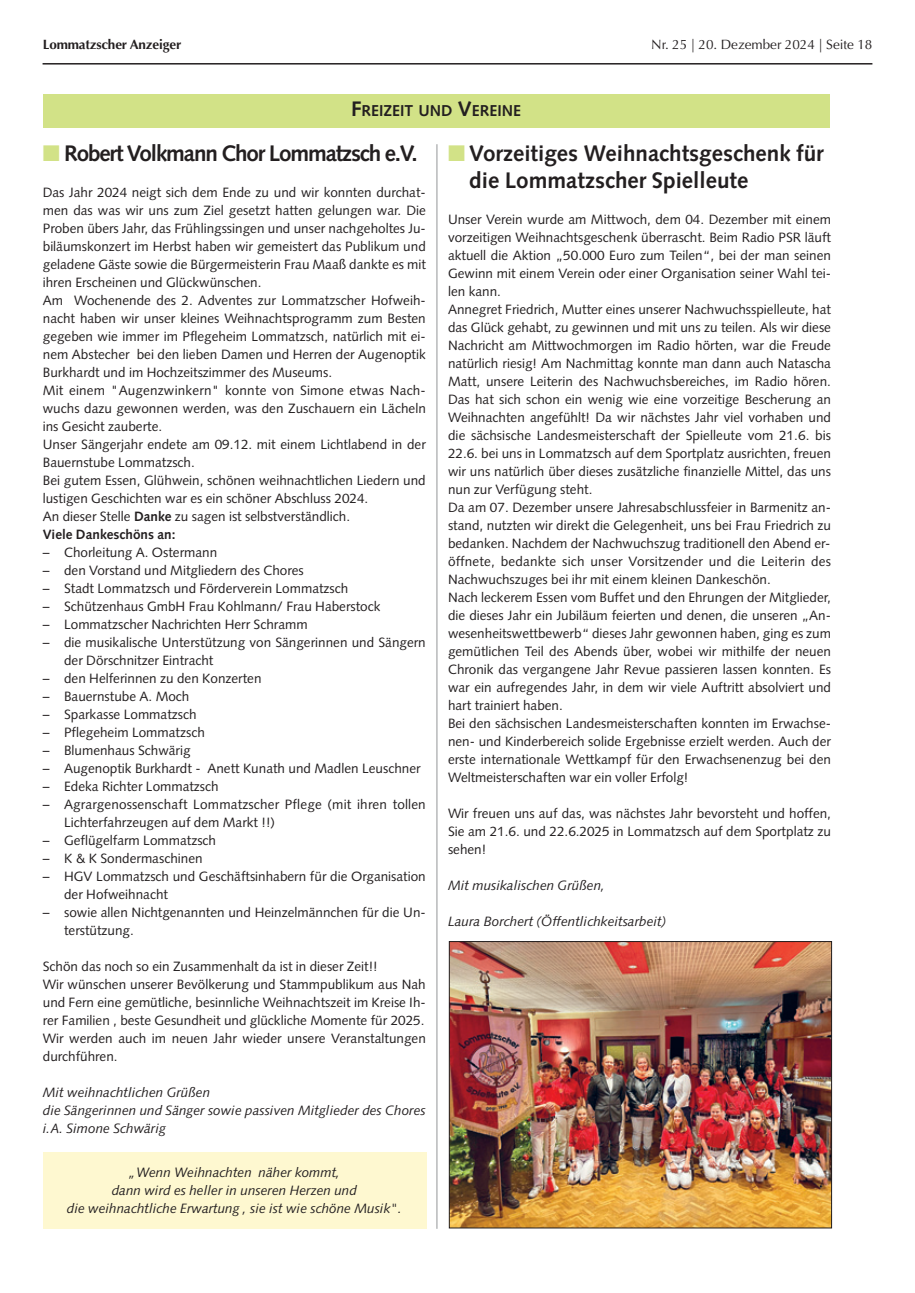
<style>
.page{position:relative;width:915px;height:1293px;background:#fff}
.page>*{position:absolute;margin:0;border:0;box-sizing:border-box;transform-origin:0 0}
.t1{font:700 22.5px/26.8px "Syntax";color:#231f20}
.t2{font:700 22.5px "Syntax";letter-spacing:-.05em;color:#231f20}
.t3{font:700 15.75px "Syntax";color:#231f20}
.t4{font:13.5px/18px "Syntax";color:#231f20}
.t5{font:italic 13.5px/18px "Syntax";color:#231f20}
.t6{font:13.5px "Optima";color:#231f20}
.t7{font:700 13.5px "Optima";letter-spacing:-.01em;color:#231f20}
.s1{font-size:21px}
.s2{color:#d2e287}
.s3{font-weight:700}
</style>
<div class="page">
<hr style="left:43px;top:63px;width:829px;height:2px;background:#231f20">
<div style="left:43px;top:94px;width:785px;height:34px;background:#d2e287"></div>
<div style="left:43px;top:1151px;width:383px;height:77px;background:#fef8d0"></div>
<img style="left:451px;top:943px;width:378px;height:283px">
<div style="left:449px;top:941px;width:382px;height:287px;border:1px solid #231f20"></div>
<hr style="left:436px;top:144px;width:1px;height:1084px;background:#939598">
<p class="t7" style="left:43px;top:36px;width:140px">Lommatzscher Anzeiger</p>
<p class="t6" style="left:651px;top:39px;width:223px">Nr. 25 | 20. Dezember 2024 | Seite 18</p>
<p class="t3" style="left:351px;top:104px;width:171px"><span class="s1">F</span>REIZEIT UND <span class="s1">V</span>EREINE</p>
<h1 class="t2" style="left:43px;top:144px;width:376px"><span class="s2">■</span> Robert Volkmann Chor Lommatzsch e.V.</h1>
<p class="t4" style="left:43px;top:185px;width:384px">Das Jahr 2024 neigt sich dem Ende zu und wir konnten durchat&shy;men das was wir uns zum Ziel gesetzt hatten gelungen war. Die Proben übers Jahr, das Frühlingssingen und unser nachgeholtes Ju&shy;biläumskonzert im Herbst haben wir gemeistert das Publikum und geladene Gäste sowie die Bürgermeisterin Frau Maaß dankte es mit ihren Erscheinen und Glückwünschen.<br>Am Wochenende des 2. Adventes zur Lommatzscher Hofweih&shy;nacht haben wir unser kleines Weihnachtsprogramm zum Besten gegeben wie immer im Pflegeheim Lommatzsch, natürlich mit ei&shy;nem Abstecher bei den lieben Damen und Herren der Augenoptik Burkhardt und im Hochzeitszimmer des Museums.<br>Mit einem "Augenzwinkern" konnte von Simone etwas Nach&shy;wuchs dazu gewonnen werden, was den Zuschauern ein Lächeln ins Gesicht zauberte.<br>Unser Sängerjahr endete am 09.12. mit einem Lichtlabend in der Bauernstube Lommatzsch.<br>Bei gutem Essen, Glühwein, schönen weihnachtlichen Liedern und lustigen Geschichten war es ein schöner Abschluss 2024.<br>An dieser Stelle <span class="s3">Danke</span> zu sagen ist selbstverständlich.<br><span class="s3">Viele Dankeschöns an:</span></p>
<p class="t4" style="left:43px;top:545px;width:176px">– Chorleitung A. Ostermann</p>
<p class="t4" style="left:43px;top:563px;width:262px">– den Vorstand und Mitgliedern des Chores</p>
<p class="t4" style="left:43px;top:581px;width:307px">– Stadt Lommatzsch und Förderverein Lommatzsch</p>
<p class="t4" style="left:43px;top:599px;width:339px">– Schützenhaus GmbH Frau Kohlmann/ Frau Haberstock</p>
<p class="t4" style="left:43px;top:617px;width:266px">– Lommatzscher Nachrichten Herr Schramm</p>
<p class="t4" style="left:64px;top:635px;width:363px;text-indent:-21px">– die musikalische Unterstützung von Sängerinnen und Sängern der Dörschnitzer Eintracht</p>
<p class="t4" style="left:43px;top:671px;width:220px">– den Helferinnen zu den Konzerten</p>
<p class="t4" style="left:43px;top:689px;width:148px">– Bauernstube A. Moch</p>
<p class="t4" style="left:43px;top:707px;width:155px">– Sparkasse Lommatzsch</p>
<p class="t4" style="left:43px;top:725px;width:163px">– Pflegeheim Lommatzsch</p>
<p class="t4" style="left:43px;top:743px;width:149px">– Blumenhaus Schwärig</p>
<p class="t4" style="left:43px;top:761px;width:379px">– Augenoptik Burkhardt - Anett Kunath und Madlen Leuschner</p>
<p class="t4" style="left:43px;top:779px;width:177px">– Edeka Richter Lommatzsch</p>
<p class="t4" style="left:64px;top:797px;width:363px;text-indent:-21px">– Agrargenossenschaft Lommatzscher Pflege (mit ihren tollen<br>Lichterfahrzeugen auf dem Markt !!)</p>
<p class="t4" style="left:43px;top:833px;width:175px">– Geflügelfarm Lommatzsch</p>
<p class="t4" style="left:43px;top:851px;width:161px">– K &amp; K Sondermaschinen</p>
<p class="t4" style="left:64px;top:869px;width:363px;text-indent:-21px">– HGV Lommatzsch und Geschäftsinhabern für die Organisation der Hofweihnacht</p>
<p class="t4" style="left:64px;top:905px;width:363px;text-indent:-21px">– sowie allen Nichtgenannten und Heinzelmännchen für die Un&shy;terstützung.</p>
<p class="t4" style="left:43px;top:959px;width:384px">Schön das noch so ein Zusammenhalt da ist in dieser Zeit!!<br>Wir wünschen unserer Bevölkerung und Stammpublikum aus Nah und Fern eine gemütliche, besinnliche Weihnachtszeit im Kreise Ih&shy;rer Familien , beste Gesundheit und glückliche Momente für 2025.<br>Wir werden auch im neuen Jahr wieder unsere Veranstaltungen durchführen.</p>
<p class="t5" style="left:43px;top:1085px;width:384px">Mit weihnachtlichen Grüßen<br>die Sängerinnen und Sänger sowie passiven Mitglieder des Chores i.A. Simone Schwärig</p>
<p class="t5" style="left:67px;top:1164px;width:336px;text-align:center">„Wenn Weihnachten näher kommt,<br>dann wird es heller in unseren Herzen und<br>die weihnachtliche Erwartung , sie ist wie schöne Musik".</p>
<h1 class="t1" style="left:469px;top:142px;width:356px;text-indent:-21px"><span class="s2">■</span> Vorzeitiges Weihnachtsgeschenk für die Lommatzscher Spielleute</h1>
<p class="t4" style="left:448px;top:212px;width:384px">Unser Verein wurde am Mittwoch, dem 04. Dezember mit einem vorzeitigen Weihnachtsgeschenk überrascht. Beim Radio PSR läuft aktuell die Aktion „50.000 Euro zum Teilen“, bei der man seinen Gewinn mit einem Verein oder einer Organisation seiner Wahl tei&shy;len kann.<br>Annegret Friedrich, Mutter eines unserer Nachwuchsspielleute, hat das Glück gehabt, zu gewinnen und mit uns zu teilen. Als wir diese Nachricht am Mittwochmorgen im Radio hörten, war die Freude natürlich riesig! Am Nachmittag konnte man dann auch Natascha Matt, unsere Leiterin des Nachwuchsbereiches, im Radio hören.<br>Das hat sich schon ein wenig wie eine vorzeitige Bescherung an Weihnachten angefühlt! Da wir nächstes Jahr viel vorhaben und die sächsische Landesmeisterschaft der Spielleute vom 21.6. bis 22.6. bei uns in Lommatzsch auf dem Sportplatz ausrichten, freuen wir uns natürlich über dieses zusätzliche finanzielle Mittel, das uns nun zur Verfügung steht.<br>Da am 07. Dezember unsere Jahresabschlussfeier in Barmenitz an&shy;stand, nutzten wir direkt die Gelegenheit, uns bei Frau Friedrich zu bedanken. Nachdem der Nachwuchszug traditionell den Abend er&shy;öffnete, bedankte sich unser Vorsitzender und die Leiterin des Nachwuchszuges bei ihr mit einem kleinen Dankeschön.<br>Nach leckerem Essen vom Buffet und den Ehrungen der Mitglieder, die dieses Jahr ein Jubiläum feierten und denen, die unseren „An&shy;wesenheitswettbewerb“ dieses Jahr gewonnen haben, ging es zum gemütlichen Teil des Abends über, wobei wir mithilfe der neuen Chronik das vergangene Jahr Revue passieren lassen konnten. Es war ein aufregendes Jahr, in dem wir viele Auftritt absolviert und hart trainiert haben.<br>Bei den sächsischen Landesmeisterschaften konnten im Erwachse&shy;nen- und Kinderbereich solide Ergebnisse erzielt werden. Auch der erste internationale Wettkampf für den Erwachsenenzug bei den Weltmeisterschaften war ein voller Erfolg!</p>
<p class="t4" style="left:448px;top:805px;width:384px;text-align:justify">Wir freuen uns auf das, was nächstes Jahr bevorsteht und hoffen, Sie am 21.6. und 22.6.2025 in Lommatzsch auf dem Sportplatz zu sehen!</p>
<p class="t5" style="left:448px;top:878px;width:158px">Mit musikalischen Grüßen,</p>
<p class="t5" style="left:448px;top:914px;width:219px">Laura Borchert (Öffentlichkeitsarbeit)</p>
</div>
